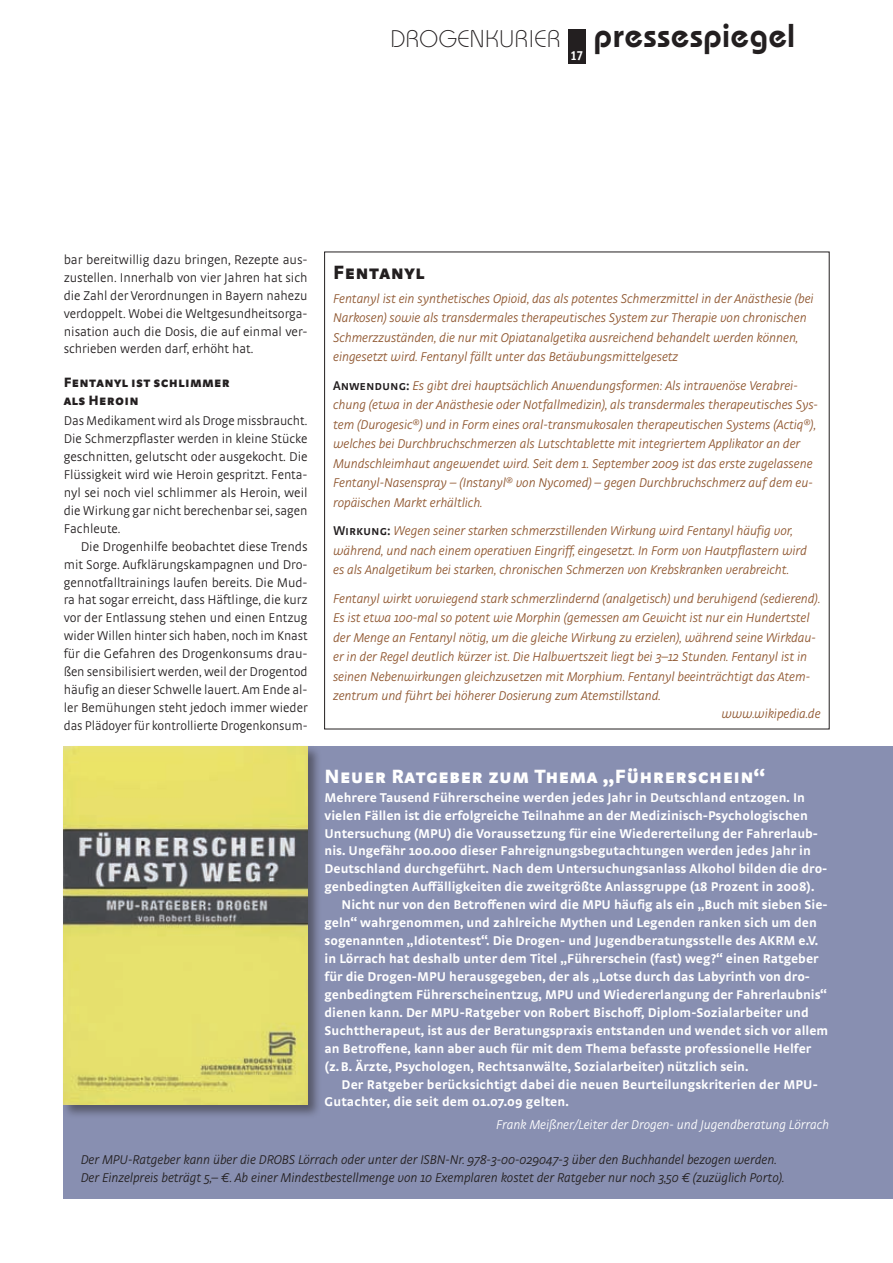
<style>
.page{position:relative;width:893px;height:1263px;background:#fff}
.page>*{position:absolute;margin:0;border:0;box-sizing:border-box;transform-origin:0 0}
.t1{font:600 33px "Bauhaus";letter-spacing:.02em;color:#231f20}
.t2{font:300 24px "Bauhaus";color:#231f20}
.t3{font:900 20.25px "Strada SC";letter-spacing:.02em;color:#fff}
.t4{font:900 20.25px "Strada SC";letter-spacing:.02em;color:#231f20}
.t5{font:900 14.25px/18px "Strada SC";letter-spacing:.02em;color:#231f20}
.t6{font:700 13.5px "Officina Serif";color:#fff}
.t7{font:italic 300 13.35px/19.5px "Strada";letter-spacing:-.005em;color:#8f562f}
.t8{font:700 13.35px "Strada";color:#fff}
.t9{font:300 13.35px/18px "Strada";letter-spacing:-.005em;color:#231f20;text-align:justify}
.t10{font:italic 300 13.35px/18px "Strada";letter-spacing:-.005em;color:#231f20}
.t11{font:italic 300 13.35px "Strada";letter-spacing:-.005em;color:#fff}
.s1{font-family:"Strada SC";font-weight:600;font-style:normal;color:#231f20}
</style>
<div class="page">
<div style="left:568px;top:30px;width:17px;height:34px;background:#231f20"></div>
<div style="left:64px;top:746px;width:829px;height:453px;background:#888fb1"></div>
<div style="left:62px;top:744px;width:260px;height:375px;background:#231f20;opacity:.5"></div>
<img style="left:64px;top:746px;width:244px;height:358px">
<h2 class="t2" style="left:391px;top:24px;width:122px">DROGENKURIER</h2>
<h1 class="t1" style="left:594px;top:15px;width:202px">pressespiegel</h1>
<p class="t6" style="left:570px;top:47px;width:15px">17</p>
<p class="t9" style="left:64px;top:250px;width:245px">bar bereitwillig dazu bringen, Rezepte aus&shy;zustellen. Innerhalb von vier Jahren hat sich die Zahl der Verordnungen in Bayern nahezu verdoppelt. Wobei die Weltgesundheitsorga&shy;nisation auch die Dosis, die auf einmal ver&shy;schrieben werden darf, erhöht hat.</p>
<p class="t5" style="left:64px;top:373px;width:168px">Fentanyl ist schlimmer als Heroin</p>
<p class="t9" style="left:64px;top:412px;width:245px">Das Medikament wird als Droge missbraucht.<br>Die Schmerzpflaster werden in kleine Stücke geschnitten, gelutscht oder ausgekocht. Die Flüssigkeit wird wie Heroin gespritzt. Fenta&shy;nyl sei noch viel schlimmer als Heroin, weil die Wirkung gar nicht berechenbar sei, sagen Fachleute.</p>
<p class="t9" style="left:64px;top:537px;width:245px;text-indent:17px">Die Drogenhilfe beobachtet diese Trends mit Sorge. Aufklärungskampagnen und Dro&shy;gennotfalltrainings laufen bereits. Die Mud&shy;ra hat sogar erreicht, dass Häftlinge, die kurz vor der Entlassung stehen und einen Entzug wider Willen hinter sich haben, noch im Knast für die Gefahren des Drogenkonsums drau&shy;ßen sensibilisiert werden, weil der Drogentod häufig an dieser Schwelle lauert. Am Ende al&shy;ler Bemühungen steht jedoch immer wieder das Plädoyer für kontrollierte Drogenkonsum-</p>
<h3 class="t4" style="left:333px;top:259px;width:93px">Fentanyl</h3>
<p class="t7" style="left:333px;top:288px;width:482px">Fentanyl ist ein synthetisches Opioid, das als potentes Schmerzmittel in der Anästhesie (bei Narkosen) sowie als transdermales therapeutisches System zur Therapie von chronischen Schmerzzuständen, die nur mit Opiatanalgetika ausreichend behandelt werden können, eingesetzt wird. Fentanyl fällt unter das Betäubungsmittelgesetz</p>
<p class="t7" style="left:333px;top:375px;width:486px"><span class="s1">Anwendung:</span> Es gibt drei hauptsächlich Anwendungsformen: Als intravenöse Verabrei&shy;chung (etwa in der Anästhesie oder Notfallmedizin), als transdermales therapeutisches Sys&shy;tem (Durogesic®) und in Form eines oral-transmukosalen therapeutischen Systems (Actiq®), welches bei Durchbruchschmerzen als Lutschtablette mit integriertem Applikator an der Mundschleimhaut angewendet wird. Seit dem 1. September 2009 ist das erste zugelassene Fentanyl-Nasenspray – (Instanyl® von Nycomed) – gegen Durchbruchschmerz auf dem eu&shy;ropäischen Markt erhältlich.</p>
<p class="t7" style="left:333px;top:521px;width:475px"><span class="s1">Wirkung:</span> Wegen seiner starken schmerzstillenden Wirkung wird Fentanyl häufig vor, während, und nach einem operativen Eingriff, eingesetzt. In Form von Hautpflastern wird es als Analgetikum bei starken, chronischen Schmerzen von Krebskranken verabreicht.</p>
<p class="t7" style="left:333px;top:588px;width:489px">Fentanyl wirkt vorwiegend stark schmerzlindernd (analgetisch) und beruhigend (sedierend).<br>Es ist etwa 100-mal so potent wie Morphin (gemessen am Gewicht ist nur ein Hundertstel der Menge an Fentanyl nötig, um die gleiche Wirkung zu erzielen), während seine Wirkdau&shy;er in der Regel deutlich kürzer ist. Die Halbwertszeit liegt bei 3–12 Stunden. Fentanyl ist in seinen Nebenwirkungen gleichzusetzen mit Morphium. Fentanyl beeinträchtigt das Atem&shy;zentrum und führt bei höherer Dosierung zum Atemstillstand.</p>
<p class="t7" style="left:721px;top:704px;width:101px">www.wikipedia.de</p>
<h3 class="t3" style="left:325px;top:763px;width:442px">Neuer Ratgeber zum Thema „Führerschein“</h3>
<p class="t8" style="left:325px;top:789px;width:482px">Mehrere Tausend Führerscheine werden jedes Jahr in Deutschland entzogen. In</p>
<p class="t8" style="left:325px;top:807px;width:485px">vielen Fällen ist die erfolgreiche Teilnahme an der Medizinisch-Psychologischen</p>
<p class="t8" style="left:325px;top:825px;width:495px">Untersuchung (MPU) die Voraussetzung für eine Wiedererteilung der Fahrerlaub-</p>
<p class="t8" style="left:325px;top:843px;width:488px">nis. Ungefähr 100.000 dieser Fahreignungsbegutachtungen werden jedes Jahr in</p>
<p class="t8" style="left:325px;top:861px;width:504px">Deutschland durchgeführt. Nach dem Untersuchungsanlass Alkohol bilden die dro-</p>
<p class="t8" style="left:325px;top:879px;width:491px">genbedingten Auffälligkeiten die zweitgrößte Anlassgruppe (18 Prozent in 2008).</p>
<p class="t8" style="left:342px;top:897px;width:488px">Nicht nur von den Betroffenen wird die MPU häufig als ein „Buch mit sieben Sie-</p>
<p class="t8" style="left:325px;top:915px;width:494px">geln“ wahrgenommen, und zahlreiche Mythen und Legenden ranken sich um den</p>
<p class="t8" style="left:325px;top:932px;width:495px">sogenannten „Idiotentest“. Die Drogen- und Jugendberatungsstelle des AKRM e.V.</p>
<p class="t8" style="left:325px;top:950px;width:496px">in Lörrach hat deshalb unter dem Titel „Führerschein (fast) weg?“ einen Ratgeber</p>
<p class="t8" style="left:325px;top:968px;width:487px">für die Drogen-MPU herausgegeben, der als „Lotse durch das Labyrinth von dro-</p>
<p class="t8" style="left:325px;top:986px;width:504px">genbedingtem Führerscheinentzug, MPU und Wiedererlangung der Fahrerlaubnis“</p>
<p class="t8" style="left:325px;top:1004px;width:486px">dienen kann. Der MPU-Ratgeber von Robert Bischoff, Diplom-Sozialarbeiter und</p>
<p class="t8" style="left:325px;top:1022px;width:505px">Suchttherapeut, ist aus der Beratungspraxis entstanden und wendet sich vor allem</p>
<p class="t8" style="left:325px;top:1040px;width:488px">an Betroffene, kann aber auch für mit dem Thema befasste professionelle Helfer</p>
<p class="t8" style="left:325px;top:1058px;width:425px">(z.B. Ärzte, Psychologen, Rechtsanwälte, Sozialarbeiter) nützlich sein.</p>
<p class="t8" style="left:342px;top:1076px;width:478px">Der Ratgeber berücksichtigt dabei die neuen Beurteilungskriterien der MPU-</p>
<p class="t8" style="left:325px;top:1094px;width:246px">Gutachter, die seit dem 01.07.09 gelten.</p>
<p class="t11" style="left:496px;top:1117px;width:335px">Frank Meißner/Leiter der Drogen- und Jugendberatung Lörrach</p>
<p class="t10" style="left:81px;top:1150px;width:705px">Der MPU-Ratgeber kann über die DROBS Lörrach oder unter der ISBN-Nr. 978-3-00-029047-3 über den Buchhandel bezogen werden.<br>Der Einzelpreis beträgt 5,– €. Ab einer Mindestbestellmenge von 10 Exemplaren kostet der Ratgeber nur noch 3,50 € (zuzüglich Porto).</p>
</div>
